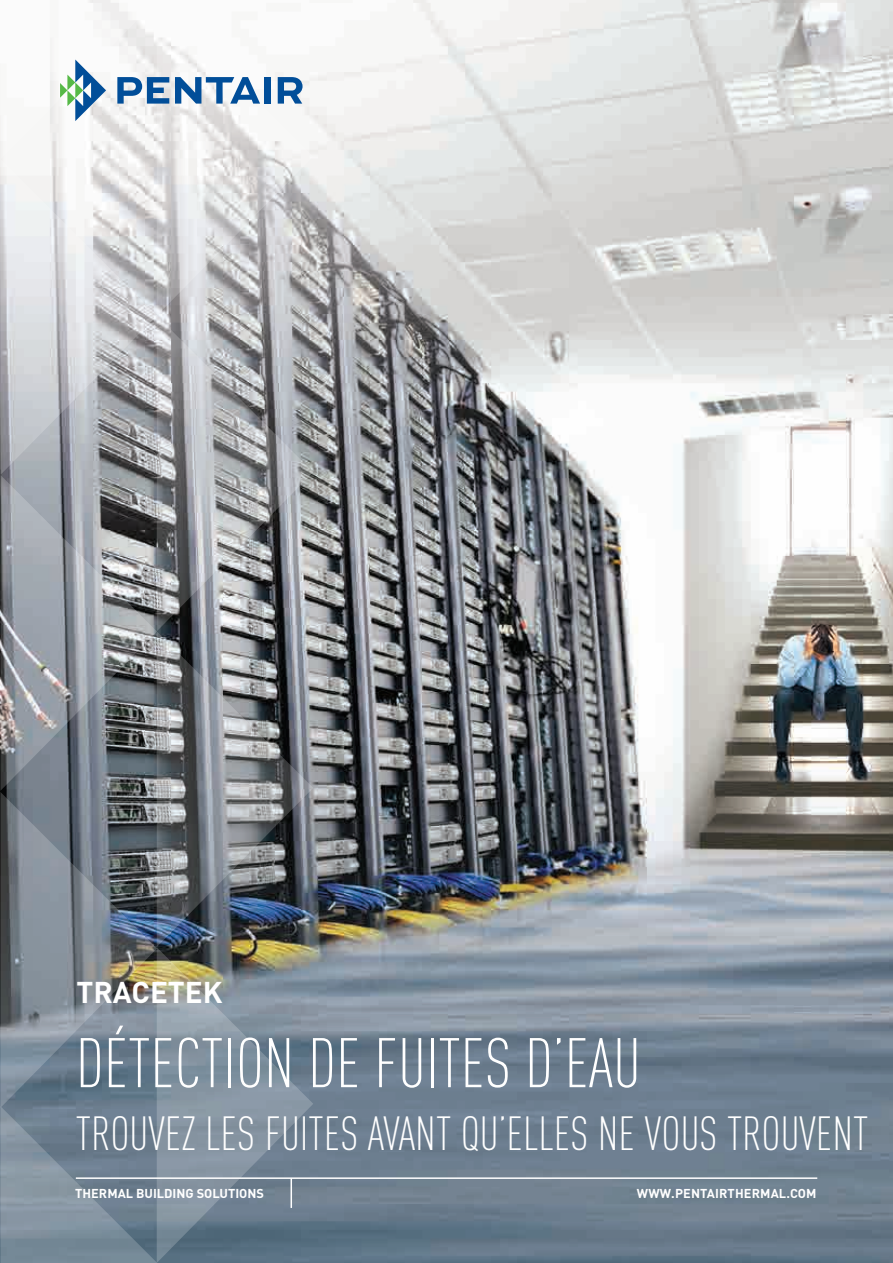
<style>
.page{position:relative;width:893px;height:1263px;background:#fff}
.page>*{position:absolute;margin:0;border:0;box-sizing:border-box;transform-origin:0 0}
.t1{font:300 69px "DIN Cond";color:#fff}
.t2{font:300 47.25px "DIN Cond";color:#fff}
.t3{font:700 29.7px "DIN Pro";color:#fff}
.t4{font:700 12.75px "DIN Pro";color:#fff}
</style>
<div class="page">
<img style="left:0;top:0;width:893px;height:1263px">
<svg style="left:157px;top:947px;width:156px;height:316px"></svg>
<img style="left:157px;top:631px;width:156px;height:316px">
<svg style="left:157px;top:316px;width:156px;height:315px"></svg>
<svg style="left:157px;top:0;width:156px;height:316px"></svg>
<svg style="left:0;top:792px;width:157px;height:314px"></svg>
<svg style="left:0;top:1106px;width:157px;height:157px"></svg>
<svg style="left:0;top:475px;width:157px;height:316px"></svg>
<svg style="left:0;top:159px;width:157px;height:316px"></svg>
<hr style="left:76px;top:1177px;width:741px;height:2px;background:#fff">
<hr style="left:291px;top:1178px;width:1px;height:30px;background:#fff">
<svg style="left:0;top:0;width:260px;height:159px"></svg>
<div style="left:264px;top:77px;width:7px;height:27px;background:#014e99"></div>
<svg style="left:278px;top:77px;width:25px;height:27px"></svg>
<h3 class="t3" style="left:77px;top:972px;width:148px">TRACETEK</h3>
<h1 class="t1" style="left:76px;top:1023px;width:566px">DÉTECTION DE FUITES D’EAU</h1>
<h2 class="t2" style="left:76px;top:1106px;width:794px">TROUVEZ LES FUITES AVANT QU’ELLES NE VOUS TROUVENT</h2>
<p class="t4" style="left:75px;top:1184px;width:190px">THERMAL BUILDING SOLUTIONS</p>
<p class="t4" style="left:637px;top:1184px;width:181px">WWW.PENTAIRTHERMAL.COM</p>
</div>
